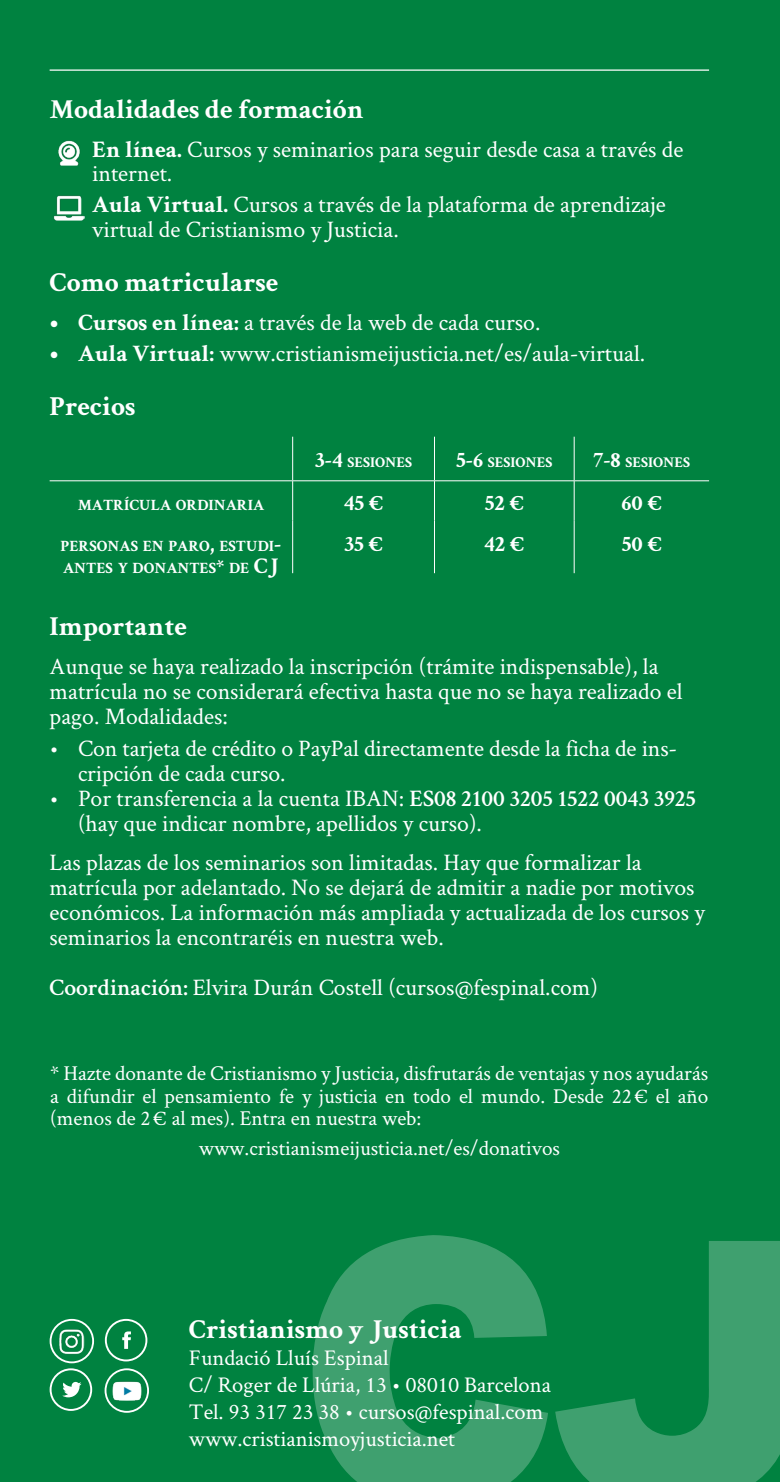
<style>
.page{position:relative;width:780px;height:1482px;background:#fff}
.page>*{position:absolute;margin:0;border:0;box-sizing:border-box;transform-origin:0 0}
.contra-titol{font:700 27.5px "Crimson Text";color:#fff}
.contra_final{font:700 27.5px "Crimson Text";color:#fff}
.contra_text{font:23.75px/25px "Crimson Text";color:#fff}
.contra_text_-_llista{font:23.75px/24.5px "Crimson Text";color:#fff}
.contra_final-2{font:22.5px/27px "Crimson Text";color:#fff}
.contra_text-2{font:700 22.5px "Crimson Text";color:#fff}
.t1{font:21.25px/22.5px "Crimson Text";color:#fff;text-align:justify}
.contra_text-3{font:700 15.75px/22.5px "Crimson Text";color:#fff}
.contra_text-4{font:700 14.75px "Crimson Text";color:#fff}
.s1{font-weight:700}
.s2{font-size:22.5px}
.s3{font-size:20px}
.s4{font-weight:600}
</style>
<div class="page">
<div style="left:0;top:0;width:780px;height:1481px;background:#008240"></div>
<svg style="left:312px;top:1235px;width:236px;height:246px;fill:#3fa06f"></svg>
<svg style="left:555px;top:1241px;width:225px;height:240px"></svg>
<hr style="left:50px;top:69px;width:659px;height:2px;background:#fff">
<hr style="left:50px;top:480px;width:242px;height:1px;background:#fff">
<hr style="left:292px;top:481px;width:1px;height:39px;background:#fff">
<hr style="left:292px;top:520px;width:1px;height:53px;background:#fff">
<hr style="left:292px;top:436px;width:1px;height:44px;background:#fff">
<hr style="left:292px;top:480px;width:142px;height:1px;background:#fff">
<hr style="left:434px;top:436px;width:1px;height:44px;background:#fff">
<hr style="left:434px;top:480px;width:140px;height:1px;background:#fff">
<hr style="left:573px;top:436px;width:1px;height:44px;background:#fff">
<hr style="left:574px;top:480px;width:135px;height:1px;background:#fff">
<hr style="left:573px;top:481px;width:1px;height:39px;background:#fff">
<hr style="left:573px;top:520px;width:1px;height:53px;background:#fff">
<hr style="left:434px;top:481px;width:1px;height:39px;background:#fff">
<hr style="left:434px;top:520px;width:1px;height:53px;background:#fff">
<svg style="left:105px;top:1318px;width:42px;height:43px"></svg>
<svg style="left:50px;top:1368px;width:42px;height:42px"></svg>
<img style="left:59px;top:1329px;width:26px;height:24px">
<div style="left:50px;top:1318px;width:44px;height:45px;border:2px solid #fff;border-radius:50%"></div>
<img style="left:109px;top:1373px;width:35px;height:33px">
<div style="left:105px;top:1368px;width:44px;height:44px;border:2px solid #fff;border-radius:50%"></div>
<img style="left:58px;top:140px;width:22px;height:25px">
<img style="left:53px;top:195px;width:32px;height:25px">
<p class="contra-titol" style="left:50px;top:92px;width:315px">Modalidades de formación</p>
<p class="contra_text_-_llista" style="left:92px;top:136px;width:592px"><span class="s1">En línea.</span> Cursos y seminarios para seguir desde casa a través de internet.</p>
<p class="contra_text_-_llista" style="left:92px;top:192px;width:575px"><span class="s1">Aula Virtual.</span> Cursos a través de la plataforma de aprendizaje virtual de Cristianismo y Justicia.</p>
<p class="contra-titol" style="left:50px;top:265px;width:230px">Como matricularse</p>
<p class="contra_text" style="left:50px;top:308px;width:492px"><span class="s1">• Cursos en línea:</span> a través de la web de cada curso.</p>
<p class="contra_text" style="left:50px;top:340px;width:597px"><span class="s1">• Aula Virtual:</span> www.cristianismeijusticia.net/es/aula-virtual.</p>
<p class="contra-titol" style="left:50px;top:390px;width:87px">Precios</p>
<p class="contra_text-4" style="left:315px;top:453px;width:99px"><span class="s2">3-4</span> SESIONES</p>
<p class="contra_text-4" style="left:456px;top:453px;width:98px"><span class="s2">5-6</span> SESIONES</p>
<p class="contra_text-4" style="left:593px;top:453px;width:99px"><span class="s2">7-8</span> SESIONES</p>
<p class="contra_text-3" style="left:78px;top:493px;width:188px">MATRÍCULA ORDINARIA</p>
<p class="contra_text-2" style="left:344px;top:489px;width:41px">45€</p>
<p class="contra_text-2" style="left:484px;top:489px;width:41px">52€</p>
<p class="contra_text-2" style="left:621px;top:489px;width:42px">60€</p>
<p class="contra_text-3" style="left:61px;top:534px;width:222px">PERSONAS EN PARO<span class="s2">,</span> ESTUDI<span class="s2">-<br></span>ANTES Y DONANTES<span class="s3">*</span> DE <span class="s2">CJ</span></p>
<p class="contra_text-2" style="left:344px;top:529px;width:40px">35€</p>
<p class="contra_text-2" style="left:484px;top:529px;width:42px">42€</p>
<p class="contra_text-2" style="left:621px;top:529px;width:42px">50€</p>
<p class="contra-titol" style="left:50px;top:609px;width:139px">Importante</p>
<p class="contra_text" style="left:50px;top:652px;width:634px">Aunque se haya realizado la inscripción (trámite indispensable), la matrícula no se considerará efectiva hasta que no se haya realizado el pago. Modalidades:</p>
<p class="contra_text" style="left:78px;top:734px;width:600px;text-indent:-28px">• Con tarjeta de crédito o PayPal directamente desde la ficha de ins&shy;cripción de cada curso.</p>
<p class="contra_text" style="left:78px;top:784px;width:619px;text-indent:-28px">• Por transferencia a la cuenta IBAN: <span class="s4">ES08 2100 3205 1522 0043 3925 </span>(hay que indicar nombre, apellidos y curso).</p>
<p class="contra_text" style="left:50px;top:849px;width:656px">Las plazas de los seminarios son limitadas. Hay que formalizar la matrícula por adelantado. No se dejará de admitir a nadie por motivos económicos. La información más ampliada y actualizada de los cursos y seminarios la encontraréis en nuestra web.</p>
<p class="contra_text" style="left:50px;top:973px;width:549px"><span class="s4">Coordinación:</span> Elvira Durán Costell (cursos@fespinal.com)</p>
<p class="t1" style="left:50px;top:1061px;width:659px">* Hazte donante de Cristianismo y Justicia, disfrutarás de ventajas y nos ayudarás a difundir el pensamiento fe y justicia en todo el mundo. Desde 22€ el año (menos de 2€ al mes). Entra en nuestra web:</p>
<p class="t1" style="left:199px;top:1135px;width:363px">www.cristianismeijusticia.net/es/donativos</p>
<p class="contra_final" style="left:189px;top:1312px;width:274px">Cristianismo y Justicia</p>
<p class="contra_final-2" style="left:189px;top:1343px;width:363px">Fundació Lluís Espinal<br>C/ Roger de Llúria, 13 • 08010 Barcelona Tel. 93 317 23 38 • cursos@fespinal.com www.cristianismoyjusticia.net</p>
</div>
